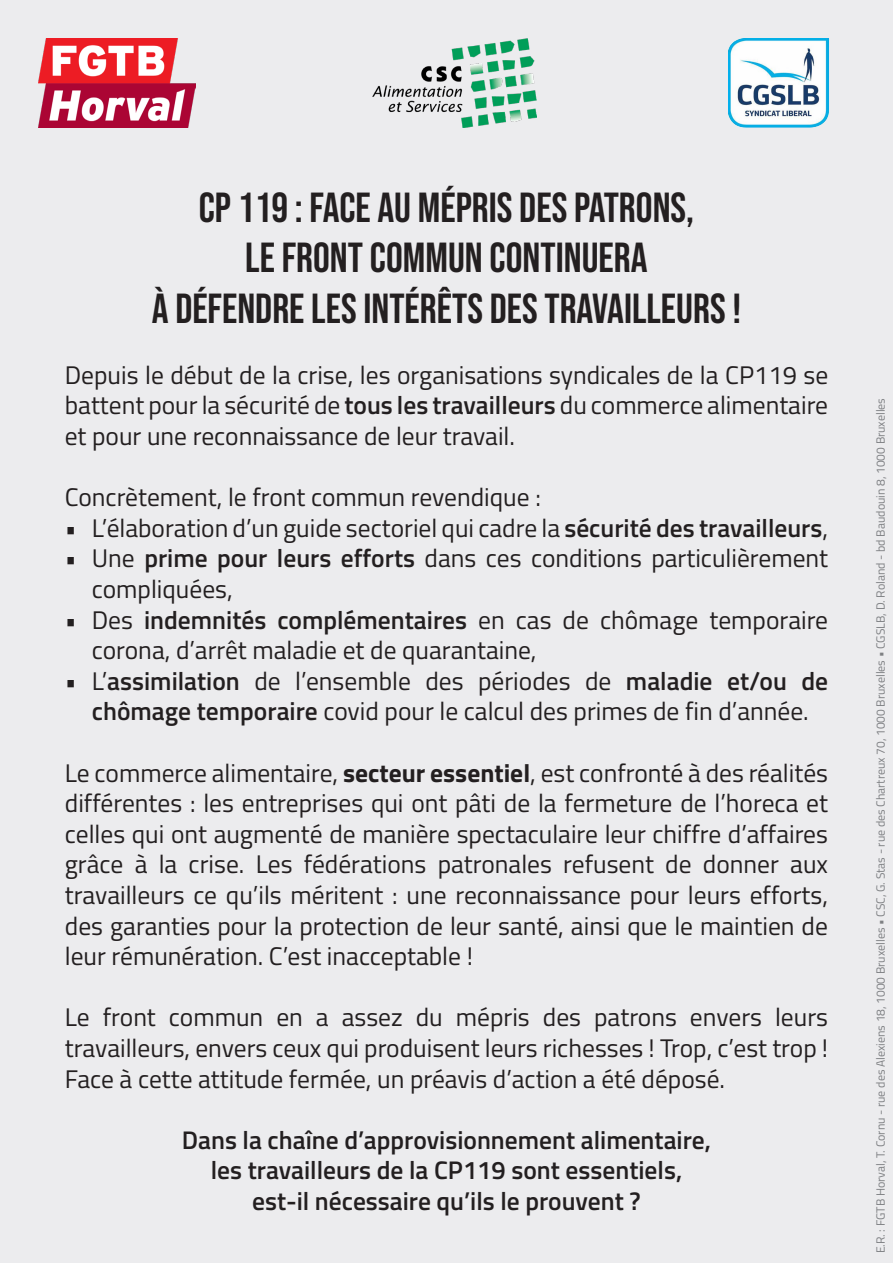
<style>
.page{position:relative;width:893px;height:1263px;background:#ececee}
.page>*{position:absolute;margin:0;border:0;box-sizing:border-box;transform-origin:0 0}
.t1{font:42px "Bebas Neue";color:#231f20}
.t2{font:25.5px/30.6px "Titillium";color:#231f20;text-align:justify}
.t3{font:600 25.5px "Titillium";color:#231f20}
.t4{font:12px "Titillium";color:#7e8083}
.s1{font-weight:600}
.s2{font-weight:700}
</style>
<div class="page">
<img style="left:39px;top:38px;width:156px;height:90px">
<img style="left:729px;top:38px;width:100px;height:90px">
<img style="left:372px;top:38px;width:165px;height:89px">
<p class="t1" style="left:199px;top:183px;width:497px">CP 119 : FACE AU MÉPRIS DES PATRONS,</p>
<p class="t1" style="left:245px;top:234px;width:404px">LE FRONT COMMUN CONTINUERA</p>
<p class="t1" style="left:152px;top:284px;width:591px">À DÉFENDRE LES INTÉRÊTS DES TRAVAILLEURS !</p>
<p class="t2" style="left:65px;top:358px;width:765px">Depuis le début de la crise, les organisations syndicales de la CP119 se battent pour la sécurité de <span class="s1">tous les travailleurs</span> du commerce alimentaire et pour une reconnaissance de leur travail.</p>
<p class="t2" style="left:65px;top:481px;width:477px">Concrètement, le front commun revendique :</p>
<p class="t2" style="left:65px;top:511px;width:765px">• L’élaboration d’un guide sectoriel qui cadre la <span class="s1">sécurité des travailleurs</span>,</p>
<p class="t2" style="left:92px;top:542px;width:738px;text-indent:-27px">• Une <span class="s1">prime pour leurs efforts</span> dans ces conditions particulièrement compliquées,</p>
<p class="t2" style="left:92px;top:603px;width:738px;text-indent:-27px">• Des <span class="s1">indemnités complémentaires</span> en cas de chômage temporaire corona, d’arrêt maladie et de quarantaine,</p>
<p class="t2" style="left:65px;top:664px;width:765px;text-align:center">• L’<span class="s1">assimilation</span> de l’ensemble des périodes de <span class="s1">maladie et/ou de chômage temporaire</span> covid pour le calcul des primes de fin d’année.</p>
<p class="t2" style="left:65px;top:756px;width:765px">Le commerce alimentaire, <span class="s2">secteur essentiel</span>, est confronté à des réalités différentes : les entreprises qui ont pâti de la fermeture de l’horeca et celles qui ont augmenté de manière spectaculaire leur chiffre d’affaires grâce à la crise. Les fédérations patronales refusent de donner aux travailleurs ce qu’ils méritent : une reconnaissance pour leurs efforts, des garanties pour la protection de leur santé, ainsi que le maintien de leur rémunération. C’est inacceptable !</p>
<p class="t2" style="left:65px;top:1001px;width:765px">Le front commun en a assez du mépris des patrons envers leurs travailleurs, envers ceux qui produisent leurs richesses ! Trop, c’est trop !<br>Face à cette attitude fermée, un préavis d’action a été déposé.</p>
<p class="t3" style="left:182px;top:1121px;width:531px">Dans la chaîne d’approvisionnement alimentaire,</p>
<p class="t3" style="left:211px;top:1151px;width:473px">les travailleurs de la CP119 sont essentiels,</p>
<p class="t3" style="left:252px;top:1182px;width:390px">est-il nécessaire qu’ils le prouvent ?</p>
<p class="t4" style="left:872px;top:1253px;width:857px;rotate:-90deg">E.R. : FGTB Horval, T. Cornu - rue des Alexiens 18, 1000 Bruxelles • CSC, G. Stas - rue des Chartreux 70, 1000 Bruxelles • CGSLB, D. Roland - bd Baudouin 8, 1000 Bruxelles</p>
</div>
